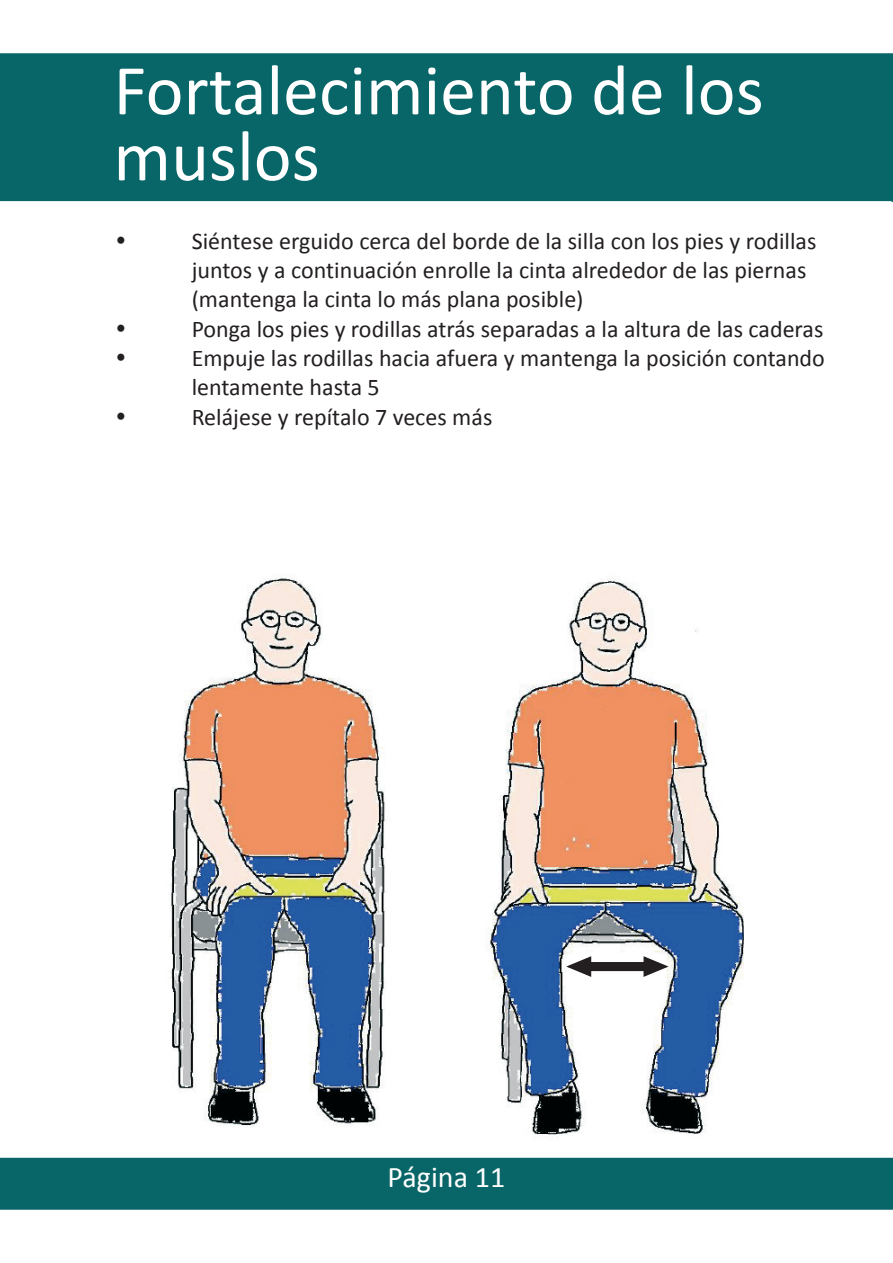
<style>
.page{position:relative;width:893px;height:1263px;background:#fff}
.page>*{position:absolute;margin:0;border:0;box-sizing:border-box;transform-origin:0 0}
.t1{font:72px/66px "Calibri";color:#fff}
.t2{font:30px "Calibri";color:#fff}
.t3{font:24px/29.2px "Calibri";color:#231f20}
</style>
<div class="page">
<div style="left:0;top:53px;width:893px;height:148px;background:#096668;border:2px solid #096668"></div>
<div style="left:0;top:1158px;width:893px;height:52px;background:#096668;border:2px solid #096668"></div>
<svg style="left:891px;top:54px;width:2px;height:148px"></svg>
<img style="left:171px;top:574px;width:573px;height:563px">
<svg style="left:566px;top:955px;width:104px;height:23px"></svg>
<h1 class="t1" style="left:114px;top:63px;width:652px">Fortalecimiento de los muslos</h1>
<p class="t3" style="left:192px;top:228px;width:626px">Siéntese erguido cerca del borde de la silla con los pies y rodillas juntos y a continuación enrolle la cinta alrededor de las piernas (mantenga la cinta lo más plana posible)</p>
<p class="t3" style="left:192px;top:316px;width:633px">Ponga los pies y rodillas atrás separadas a la altura de las caderas</p>
<p class="t3" style="left:192px;top:345px;width:635px">Empuje las rodillas hacia afuera y mantenga la posición contando lentamente hasta 5</p>
<p class="t3" style="left:192px;top:404px;width:302px">Relájese y repítalo 7 veces más</p>
<p class="t2" style="left:388px;top:1165px;width:119px">Página 11</p>
</div>
